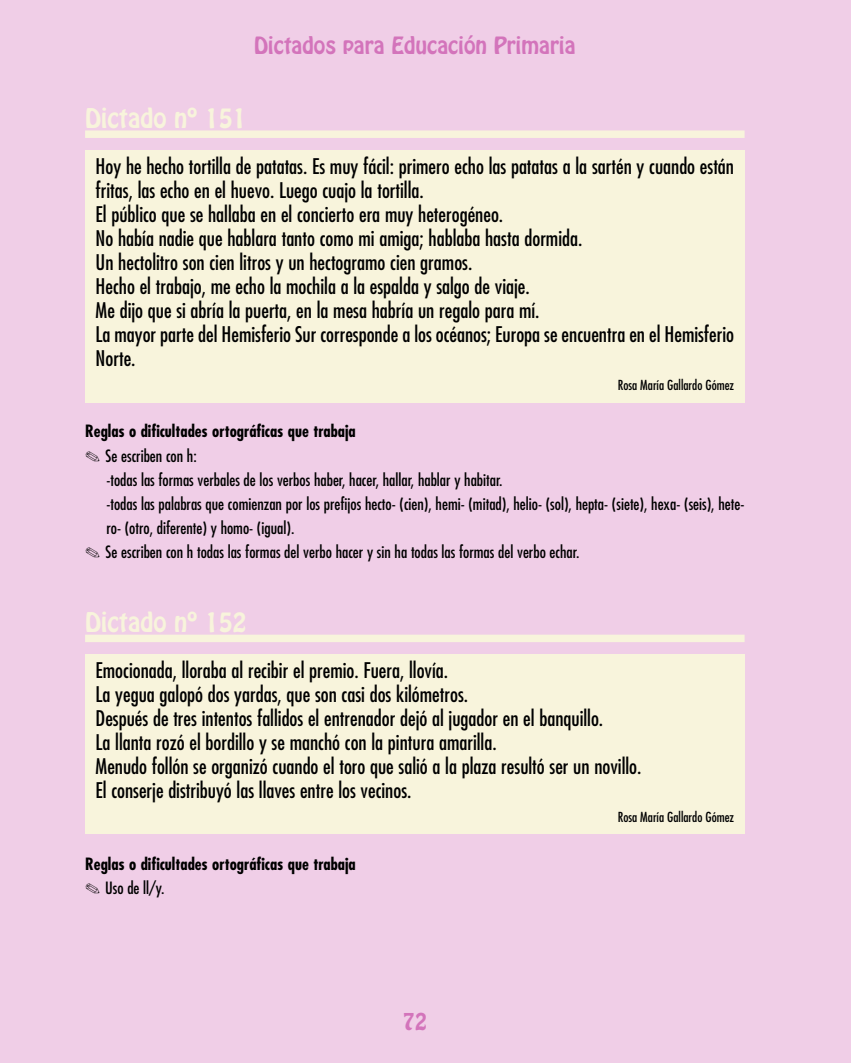
<style>
.page{position:relative;width:851px;height:1063px;background:#fff}
.page>*{position:absolute;margin:0;border:0;box-sizing:border-box;transform-origin:0 0}
.t1{font:24px "Hobo Std";color:#f8f4dc}
.t2{font:condensed 21px/24px "Futura Std";color:#000}
.t3{font:21px "Hobo Std";color:#d374bb}
.t4{font:condensed 16.5px "Futura Std";color:#000}
.t5{font:700 condensed 16.5px/24.9px "Futura Std";color:#000}
.t6{font:condensed 13.5px "Futura Std";color:#000}
.s1{font-weight:400}
</style>
<div class="page">
<div style="left:0;top:0;width:850px;height:1063px;background:#f0cee7"></div>
<div style="left:85px;top:130px;width:659px;height:8px;background:#f8f4dc"></div>
<div style="left:85px;top:150px;width:659px;height:252px;background:#f8f4dc"></div>
<div style="left:85px;top:635px;width:659px;height:7px;background:#f8f4dc"></div>
<div style="left:85px;top:654px;width:659px;height:180px;background:#f8f4dc"></div>
<p class="t3" style="left:254px;top:37px;width:323px">Dictados para Educación Primaria</p>
<p class="t1" style="left:85px;top:108px;width:163px">Dictado nº 151</p>
<p class="t2" style="left:96px;top:155px;width:640px">Hoy he hecho tortilla de patatas. Es muy fácil: primero echo las patatas a la sartén y cuando están fritas, las echo en el huevo. Luego cuajo la tortilla.<br>El público que se hallaba en el concierto era muy heterogéneo.<br>No había nadie que hablara tanto como mi amiga; hablaba hasta dormida.<br>Un hectolitro son cien litros y un hectogramo cien gramos.<br>Hecho el trabajo, me echo la mochila a la espalda y salgo de viaje.<br>Me dijo que si abría la puerta, en la mesa habría un regalo para mí.<br>La mayor parte del Hemisferio Sur corresponde a los océanos; Europa se encuentra en el Hemisferio Norte.</p>
<p class="t6" style="left:617px;top:379px;width:118px">Rosa María Gallardo Gómez</p>
<p class="t5" style="left:85px;top:420px;width:272px">Reglas o dificultades ortográficas que trabaja ✎ <span class="s1">Se escriben con h:</span></p>
<p class="t4" style="left:106px;top:472px;width:398px">-todas las formas verbales de los verbos haber, hacer, hallar, hablar y habitar.</p>
<p class="t4" style="left:106px;top:496px;width:639px">-todas las palabras que comienzan por los prefijos hecto- (cien), hemi- (mitad), helio- (sol), hepta- (siete), hexa- (seis), hete-</p>
<p class="t4" style="left:106px;top:520px;width:189px">ro- (otro, diferente) y homo- (igual).</p>
<p class="t4" style="left:85px;top:544px;width:495px">✎ Se escriben con h todas las formas del verbo hacer y sin ha todas las formas del verbo echar.</p>
<p class="t1" style="left:85px;top:612px;width:163px">Dictado nº 152</p>
<p class="t2" style="left:95px;top:659px;width:547px">Emocionada, lloraba al recibir el premio. Fuera, llovía.<br>La yegua galopó dos yardas, que son casi dos kilómetros.<br>Después de tres intentos fallidos el entrenador dejó al jugador en el banquillo.<br>La llanta rozó el bordillo y se manchó con la pintura amarilla.<br>Menudo follón se organizó cuando el toro que salió a la plaza resultó ser un novillo.<br>El conserje distribuyó las llaves entre los vecinos.</p>
<p class="t6" style="left:617px;top:811px;width:118px">Rosa María Gallardo Gómez</p>
<p class="t5" style="left:85px;top:853px;width:272px;line-height:24px">Reglas o dificultades ortográficas que trabaja ✎ <span class="s1">Uso de ll/y.</span></p>
<p class="t3" style="left:402px;top:1012px;width:26px">72</p>
</div>
